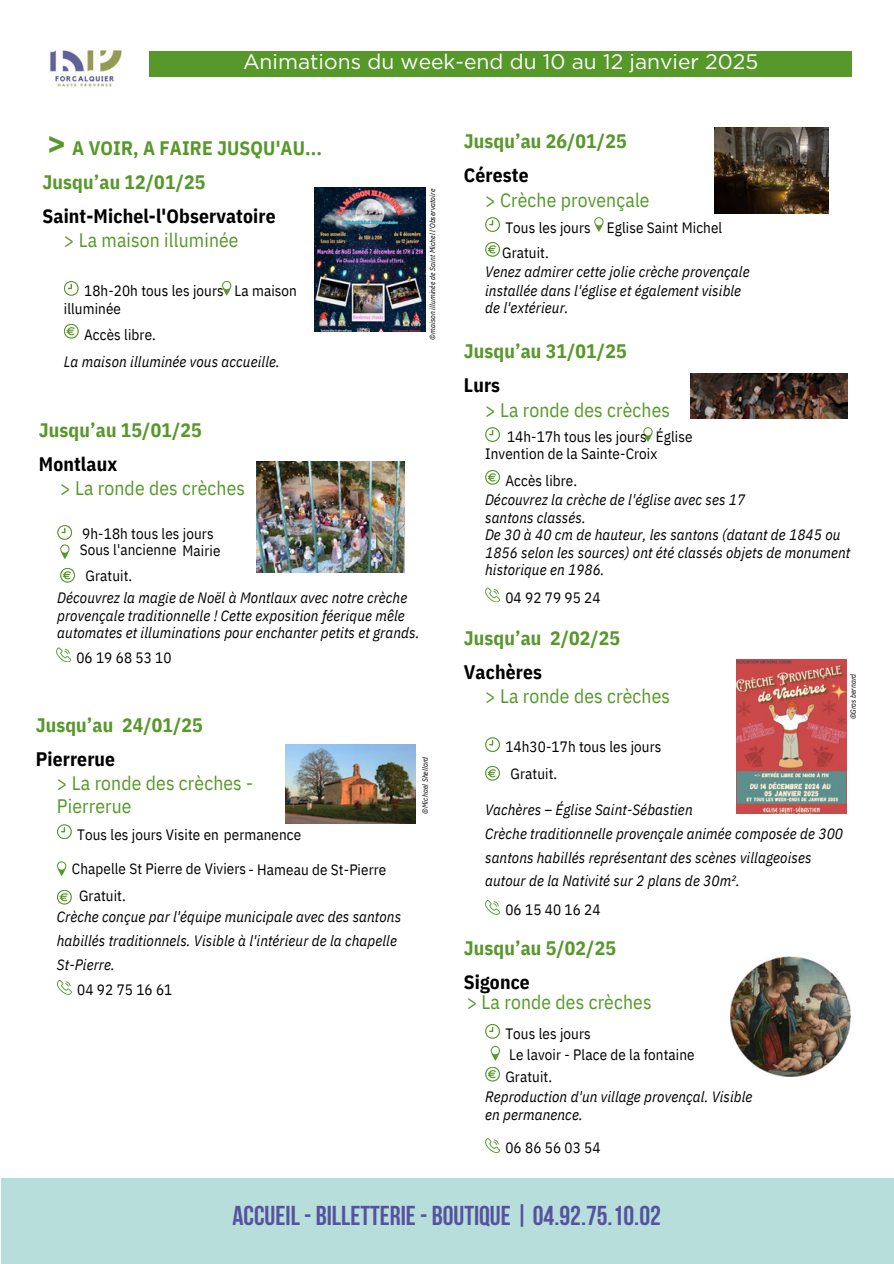
<style>
.page{position:relative;width:894px;height:1264px;background:#fff}
.page>*{position:absolute;margin:0;border:0;box-sizing:border-box;transform-origin:0 0}
.t1{font:700 30px "Gotham";color:#57982a}
.t2{font:700 27.15px "Bebas Neue";color:#55539f}
.t3{font:21px "Gotham";color:#fff}
.t4{font:700 19.5px/33.8px "IBM Plex Sans Cond";letter-spacing:.005em;color:#57982a}
.t5{font:19.5px/22.5px "IBM Plex Sans Cond";letter-spacing:.005em;color:#57982a}
.t6{font:700 19.5px/33.8px "IBM Plex Sans Cond";letter-spacing:.005em;color:#000}
.t7{font:italic 15px/17.4px "IBM Plex Sans Cond";letter-spacing:.005em;color:#000}
.t8{font:15px/24.8px "IBM Plex Sans Cond";letter-spacing:.005em;color:#000}
.t9{font:italic 7.5px "IBM Plex Sans Cond";letter-spacing:.005em;color:#000}
.s1{color:#57982a}
.s2{color:#000}
</style>
<div class="page">
<svg style="left:64px;top:324px;width:15px;height:14px"></svg>
<svg style="left:64px;top:281px;width:15px;height:15px"></svg>
<svg style="left:222px;top:281px;width:9px;height:15px"></svg>
<svg style="left:60px;top:568px;width:15px;height:14px"></svg>
<svg style="left:56px;top:647px;width:15px;height:15px"></svg>
<svg style="left:57px;top:525px;width:15px;height:34px"></svg>
<img style="left:315px;top:187px;width:110px;height:144px">
<img style="left:257px;top:461px;width:147px;height:111px">
<img style="left:286px;top:744px;width:129px;height:79px">
<svg style="left:57px;top:890px;width:15px;height:14px"></svg>
<svg style="left:57px;top:824px;width:15px;height:15px"></svg>
<svg style="left:57px;top:980px;width:15px;height:14px"></svg>
<svg style="left:57px;top:861px;width:9px;height:15px"></svg>
<img style="left:714px;top:127px;width:113px;height:86px">
<svg style="left:485px;top:217px;width:15px;height:15px"></svg>
<svg style="left:485px;top:242px;width:15px;height:15px"></svg>
<svg style="left:594px;top:217px;width:9px;height:15px"></svg>
<svg style="left:485px;top:470px;width:15px;height:15px"></svg>
<svg style="left:485px;top:427px;width:15px;height:15px"></svg>
<svg style="left:485px;top:587px;width:15px;height:15px"></svg>
<svg style="left:643px;top:427px;width:9px;height:15px"></svg>
<svg style="left:485px;top:766px;width:15px;height:14px"></svg>
<svg style="left:485px;top:737px;width:15px;height:15px"></svg>
<svg style="left:485px;top:900px;width:15px;height:14px"></svg>
<img style="left:690px;top:373px;width:156px;height:45px">
<img style="left:736px;top:659px;width:110px;height:155px">
<img style="left:730px;top:956px;width:120px;height:120px">
<svg style="left:485px;top:1067px;width:15px;height:14px"></svg>
<svg style="left:485px;top:1024px;width:15px;height:14px"></svg>
<svg style="left:485px;top:1138px;width:15px;height:14px"></svg>
<div style="left:1px;top:1178px;width:892px;height:85px;background:#b7deda"></div>
<div style="left:149px;top:51px;width:701px;height:25px;background:#57982a"></div>
<svg style="left:490px;top:1046px;width:10px;height:14px"></svg>
<img style="left:49px;top:50px;width:73px;height:37px">
<h5 class="t3" style="left:243px;top:49px;width:516px">Animations du week-end du 10 au 12 janvier 2025</h5>
<p class="t1" style="left:47px;top:126px;width:21px">&gt;</p>
<p class="t4" style="left:72px;top:131px;width:251px">A VOIR, A FAIRE JUSQU'AU...</p>
<h4 class="t6" style="left:43px;top:165px;width:234px"><span class="s1">Jusqu’au 12/01/25<br></span>Saint-Michel-l'Observatoire</h4>
<h5 class="t5" style="left:64px;top:228px;width:176px">&gt; La maison illuminée</h5>
<h5 class="t8" style="left:84px;top:278px;width:141px">18h-20h tous les jours</h5>
<h3 class="t8" style="left:234px;top:278px;width:64px">La maison</h3>
<p class="t8" style="left:64px;top:296px;width:59px">illuminée</p>
<h4 class="t8" style="left:84px;top:321px;width:73px">Accès libre.</h4>
<h5 class="t7" style="left:64px;top:352px;width:217px">La maison illuminée vous accueille.</h5>
<h5 class="t9" style="left:427px;top:339px;width:152px;rotate:-90deg">©maison illuminée de Saint Michel l'Observatoire</h5>
<h4 class="t4" style="left:39px;top:413px;width:164px">Jusqu’au 15/01/25<br><span class="s2">Montlaux</span></h4>
<p class="t5" style="left:60px;top:476px;width:186px">&gt; La ronde des crèches</p>
<p class="t8" style="left:82px;top:521px;width:133px">9h-18h tous les jours</p>
<h3 class="t8" style="left:80px;top:537px;width:142px">Sous l'ancienne Mairie</h3>
<h5 class="t8" style="left:85px;top:563px;width:48px">Gratuit.</h5>
<h5 class="t7" style="left:57px;top:588px;width:363px">Découvrez la magie de Noël à Montlaux avec notre crèche provençale traditionnelle ! Cette exposition féerique mêle automates et illuminations pour enchanter petits et grands.</h5>
<h5 class="t8" style="left:76px;top:644px;width:97px">06 19 68 53 10</h5>
<h2 class="t4" style="left:36px;top:708px;width:168px">Jusqu’au 24/01/25<br><span class="s2">Pierrerue</span></h2>
<h3 class="t5" style="left:57px;top:771px;width:198px">&gt; La ronde des crèches -<br>Pierrerue</h3>
<h5 class="t8" style="left:77px;top:822px;width:225px">Tous les jours Visite en permanence</h5>
<h5 class="t8" style="left:72px;top:855px;width:316px">Chapelle St Pierre de Viviers - Hameau de St-Pierre</h5>
<h5 class="t8" style="left:79px;top:883px;width:48px">Gratuit.</h5>
<h3 class="t7" style="left:57px;top:904px;width:345px;line-height:23.7px">Crèche conçue par l'équipe municipale avec des santons habillés traditionnels. Visible à l'intérieur de la chapelle<br>St-Pierre.</h3>
<h5 class="t8" style="left:77px;top:977px;width:97px">04 92 75 16 61</h5>
<h5 class="t9" style="left:420px;top:813px;width:58px;rotate:-90deg">©Michael Shellard</h5>
<h5 class="t4" style="left:463px;top:124px;width:164px">Jusqu’au 26/01/25<br><span class="s2">Céreste</span></h5>
<h5 class="t5" style="left:485px;top:188px;width:166px">&gt; Crèche provençale</h5>
<p class="t8" style="left:502px;top:215px;width:90px">Tous les jours<br>Gratuit.</p>
<h4 class="t8" style="left:606px;top:215px;width:117px">Eglise Saint Michel</h4>
<p class="t7" style="left:485px;top:262px;width:266px">Venez admirer cette jolie crèche provençale</p>
<h3 class="t7" style="left:485px;top:282px;width:257px;line-height:16.8px">installée dans l'église et également visible de l'extérieur.</h3>
<p class="t4" style="left:463px;top:334px;width:164px">Jusqu’au 31/01/25<br><span class="s2">Lurs</span></p>
<h3 class="t5" style="left:485px;top:398px;width:186px">&gt; La ronde des crèches</h3>
<h5 class="t8" style="left:485px;top:428px;width:173px;line-height:16.8px;text-indent:22px">14h-17h tous les jours<br>Invention de la Sainte-Croix</h5>
<h5 class="t8" style="left:655px;top:424px;width:38px">Église</h5>
<h5 class="t8" style="left:505px;top:467px;width:73px">Accès libre.</h5>
<h5 class="t7" style="left:485px;top:490px;width:366px">Découvrez la crèche de l'église avec ses 17<br>santons classés.<br>De 30 à 40 cm de hauteur, les santons (datant de 1845 ou 1856 selon les sources) ont été classés objets de monument historique en 1986.</h5>
<h5 class="t8" style="left:505px;top:584px;width:97px">04 92 79 95 24</h5>
<h5 class="t4" style="left:463px;top:621px;width:158px">Jusqu’au 2/02/25<br><span class="s2">Vachères</span></h5>
<h5 class="t5" style="left:485px;top:684px;width:186px">&gt; La ronde des crèches</h5>
<p class="t9" style="left:847px;top:719px;width:47px;rotate:-90deg">©Gros bernard</p>
<h5 class="t8" style="left:505px;top:734px;width:157px">14h30-17h tous les jours</h5>
<h5 class="t8" style="left:510px;top:761px;width:48px">Gratuit.</h5>
<h5 class="t7" style="left:485px;top:797px;width:359px;line-height:23.7px">Vachères – Église Saint-Sébastien<br>Crèche traditionnelle provençale animée composée de 300 santons habillés représentant des scènes villageoises autour de la Nativité sur 2 plans de 30m².</h5>
<h3 class="t8" style="left:505px;top:897px;width:97px">06 15 40 16 24</h3>
<h4 class="t4" style="left:463px;top:931px;width:153px">Jusqu’au 5/02/25<br><span class="s2">Sigonce</span></h4>
<h5 class="t5" style="left:466px;top:990px;width:186px">&gt; La ronde des crèches</h5>
<h5 class="t8" style="left:505px;top:1020px;width:87px">Tous les jours</h5>
<p class="t8" style="left:509px;top:1042px;width:187px">Le lavoir - Place de la fontaine</p>
<h5 class="t8" style="left:505px;top:1064px;width:48px">Gratuit.</h5>
<h4 class="t7" style="left:485px;top:1087px;width:269px;line-height:18px">Reproduction d'un village provençal. Visible en permanence.</h4>
<p class="t8" style="left:505px;top:1135px;width:97px">06 86 56 03 54</p>
<p class="t2" style="left:232px;top:1204px;width:429px">ACCUEIL- BILLETTERIE- BOUTIQUE | 04.92.75.10.02</p>
</div>
